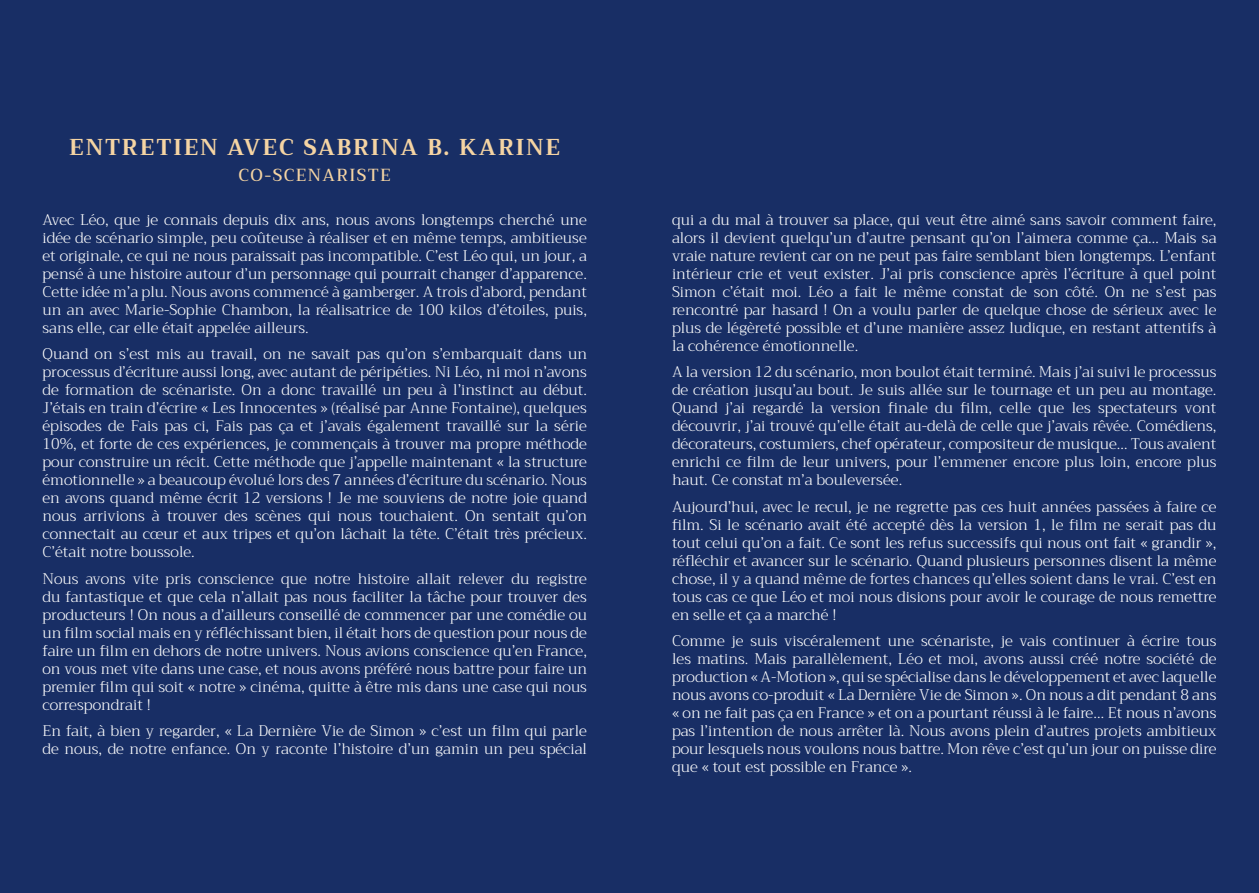
<style>
.page{position:relative;width:1259px;height:893px;background:#182e65}
.page>*{position:absolute;margin:0;border:0;box-sizing:border-box;transform-origin:0 0}
.t1{font:700 22.35px "Trirong";letter-spacing:.08em;color:#f5d4a3}
.t2{font:500 16.95px "Trirong";letter-spacing:.08em;color:#f5d4a3}
.t3{font:300 15px/18px "Trirong";color:#fff;text-align:justify}
</style>
<div class="page">
<h1 class="t1" style="left:69px;top:129px;width:493px">ENTRETIEN AVEC SABRINA B. KARINE</h1>
<p class="t2" style="left:238px;top:165px;width:154px">CO-SCENARISTE</p>
<p class="t3" style="left:43px;top:211px;width:546px">Avec Léo, que je connais depuis dix ans, nous avons longtemps cherché une idée de scénario simple, peu coûteuse à réaliser et en même temps, ambitieuse et originale, ce qui ne nous paraissait pas incompatible. C’est Léo qui, un jour, a pensé à une histoire autour d’un personnage qui pourrait changer d’apparence.<br>Cette idée m’a plu. Nous avons commencé à gamberger. A trois d’abord, pendant un an avec Marie-Sophie Chambon, la réalisatrice de 100 kilos d’étoiles, puis, sans elle, car elle était appelée ailleurs.</p>
<p class="t3" style="left:43px;top:346px;width:546px">Quand on s’est mis au travail, on ne savait pas qu’on s’embarquait dans un processus d’écriture aussi long, avec autant de péripéties. Ni Léo, ni moi n’avons de formation de scénariste. On a donc travaillé un peu à l’instinct au début.<br>J’étais en train d’écrire « Les Innocentes » (réalisé par Anne Fontaine), quelques épisodes de Fais pas ci, Fais pas ça et j’avais également travaillé sur la série 10%, et forte de ces expériences, je commençais à trouver ma propre méthode pour construire un récit. Cette méthode que j’appelle maintenant « la structure émotionnelle » a beaucoup évolué lors des 7 années d’écriture du scénario. Nous en avons quand même écrit 12 versions ! Je me souviens de notre joie quand nous arrivions à trouver des scènes qui nous touchaient. On sentait qu’on connectait au cœur et aux tripes et qu’on lâchait la tête. C’était très précieux.<br>C’était notre boussole.</p>
<p class="t3" style="left:43px;top:570px;width:546px">Nous avons vite pris conscience que notre histoire allait relever du registre du fantastique et que cela n’allait pas nous faciliter la tâche pour trouver des producteurs ! On nous a d’ailleurs conseillé de commencer par une comédie ou un film social mais en y réfléchissant bien, il était hors de question pour nous de faire un film en dehors de notre univers. Nous avions conscience qu’en France, on vous met vite dans une case, et nous avons préféré nous battre pour faire un premier film qui soit « notre » cinéma, quitte à être mis dans une case qui nous correspondrait !</p>
<p class="t3" style="left:43px;top:723px;width:546px">En fait, à bien y regarder, « La Dernière Vie de Simon » c’est un film qui parle de nous, de notre enfance. On y raconte l’histoire d’un gamin un peu spécial</p>
<p class="t3" style="left:672px;top:211px;width:546px">qui a du mal à trouver sa place, qui veut être aimé sans savoir comment faire, alors il devient quelqu’un d’autre pensant qu’on l’aimera comme ça… Mais sa vraie nature revient car on ne peut pas faire semblant bien longtemps. L’enfant intérieur crie et veut exister. J’ai pris conscience après l’écriture à quel point Simon c’était moi. Léo a fait le même constat de son côté. On ne s’est pas rencontré par hasard ! On a voulu parler de quelque chose de sérieux avec le plus de légèreté possible et d’une manière assez ludique, en restant attentifs à la cohérence émotionnelle.</p>
<p class="t3" style="left:672px;top:364px;width:546px">A la version 12 du scénario, mon boulot était terminé. Mais j’ai suivi le processus de création jusqu’au bout. Je suis allée sur le tournage et un peu au montage.<br>Quand j’ai regardé la version finale du film, celle que les spectateurs vont découvrir, j’ai trouvé qu’elle était au-delà de celle que j’avais rêvée. Comédiens, décorateurs, costumiers, chef opérateur, compositeur de musique… Tous avaient enrichi ce film de leur univers, pour l’emmener encore plus loin, encore plus haut. Ce constat m’a bouleversée.</p>
<p class="t3" style="left:672px;top:498px;width:546px">Aujourd’hui, avec le recul, je ne regrette pas ces huit années passées à faire ce film. Si le scénario avait été accepté dès la version 1, le film ne serait pas du tout celui qu’on a fait. Ce sont les refus successifs qui nous ont fait « grandir », réfléchir et avancer sur le scénario. Quand plusieurs personnes disent la même chose, il y a quand même de fortes chances qu’elles soient dans le vrai. C’est en tous cas ce que Léo et moi nous disions pour avoir le courage de nous remettre en selle et ça a marché !</p>
<p class="t3" style="left:672px;top:633px;width:546px">Comme je suis viscéralement une scénariste, je vais continuer à écrire tous les matins. Mais parallèlement, Léo et moi, avons aussi créé notre société de production « A-Motion », qui se spécialise dans le développement et avec laquelle nous avons co-produit « La Dernière Vie de Simon ». On nous a dit pendant 8 ans « on ne fait pas ça en France » et on a pourtant réussi à le faire… Et nous n’avons pas l’intention de nous arrêter là. Nous avons plein d’autres projets ambitieux pour lesquels nous voulons nous battre. Mon rêve c’est qu’un jour on puisse dire que « tout est possible en France ».</p>
</div>
